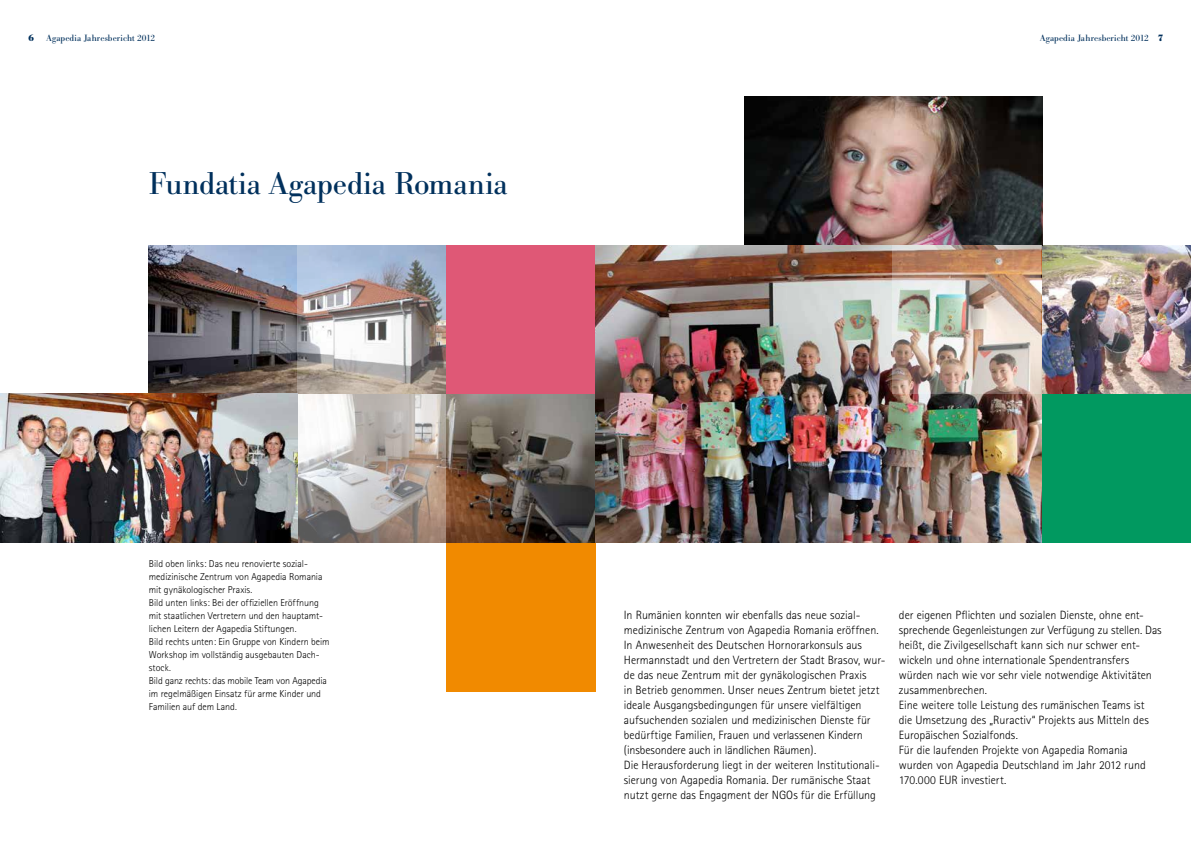
<style>
.page{position:relative;width:1191px;height:842px;background:#fff}
.page>*{position:absolute;margin:0;border:0;box-sizing:border-box;transform-origin:0 0}
.t1{font:31.1px "B Bodoni";letter-spacing:-.005em;color:#00305c}
.t2{font:300 12px/15px "AT Rotis Sans Serif";letter-spacing:-.005em;color:#000}
.t3{font:300 10px/13px "AT Rotis Sans Serif";letter-spacing:-.005em;color:#000}
.t4{font:9px "B Bodoni";letter-spacing:.01em;color:#00305c}
.t5{font:700 9px "B Bodoni";color:#00305c}
</style>
<div class="page">
<img style="left:149px;top:245px;width:148px;height:149px">
<img style="left:0;top:394px;width:595px;height:149px">
<div style="left:446px;top:245px;width:150px;height:149px;background:#df5876"></div>
<div style="left:446px;top:543px;width:150px;height:149px;background:#f18a00"></div>
<img style="left:1041px;top:245px;width:150px;height:149px">
<img style="left:744px;top:96px;width:298px;height:149px">
<div style="left:1026px;top:394px;width:165px;height:149px;background:#019960"></div>
<svg style="left:296px;top:394px;width:150px;height:149px;background:#b9b2ad"></svg>
<img style="left:297px;top:245px;width:149px;height:149px">
<img style="left:595px;top:245px;width:446px;height:298px">
<img style="left:892px;top:245px;width:149px;height:149px">
<p class="t5" style="left:28px;top:32px;width:7px">6</p>
<p class="t4" style="left:46px;top:33px;width:110px">Agapedia Jahresbericht 2012</p>
<p class="t5" style="left:1158px;top:32px;width:7px">7</p>
<p class="t4" style="left:1040px;top:33px;width:110px">Agapedia Jahresbericht 2012</p>
<h1 class="t1" style="left:149px;top:166px;width:360px">Fundatia Agapedia Romania</h1>
<p class="t3" style="left:149px;top:557px;width:182px">Bild oben links: Das neu renovierte sozial&shy;medizinische Zentrum von Agapedia Romania mit gynäkologischer Praxis.<br>Bild unten links: Bei der offiziellen Eröffnung mit staatlichen Vertretern und den hauptamt&shy;lichen Leitern der Agapedia Stiftungen.<br>Bild rechts unten: Ein Gruppe von Kindern beim Workshop im vollständig ausgebauten Dach&shy;stock.<br>Bild ganz rechts: das mobile Team von Agapedia im regelmäßigen Einsatz für arme Kinder und Familien auf dem Land.</p>
<p class="t2" style="left:624px;top:607px;width:263px">In Rumänien konnten wir ebenfalls das neue sozial&shy;medizinische Zentrum von Agapedia Romania eröffnen.<br>In Anwesenheit des Deutschen Hornorarkonsuls aus Hermannstadt und den Vertretern der Stadt Brasov, wur&shy;de das neue Zentrum mit der gynäkologischen Praxis<br>in Betrieb genommen. Unser neues Zentrum bietet jetzt ideale Ausgangsbedingungen für unsere vielfältigen aufsuchenden sozialen und medizinischen Dienste für bedürftige Familien, Frauen und verlassenen Kindern (insbesondere auch in ländlichen Räumen).<br>Die Herausforderung liegt in der weiteren Institutionali&shy;sierung von Agapedia Romania. Der rumänische Staat nutzt gerne das Engagment der NGOs für die Erfüllung</p>
<p class="t2" style="left:899px;top:607px;width:264px">der eigenen Pflichten und sozialen Dienste, ohne ent&shy;sprechende Gegenleistungen zur Verfügung zu stellen. Das heißt, die Zivilgesellschaft kann sich nur schwer ent&shy;wickeln und ohne internationale Spendentransfers würden nach wie vor sehr viele notwendige Aktivitäten zusammenbrechen.<br>Eine weitere tolle Leistung des rumänischen Teams ist<br>die Umsetzung des „Ruractiv“ Projekts aus Mitteln des Europäischen Sozialfonds.<br>Für die laufenden Projekte von Agapedia Romania wurden von Agapedia Deutschland im Jahr 2012 rund 170.000 EUR investiert.</p>
</div>
